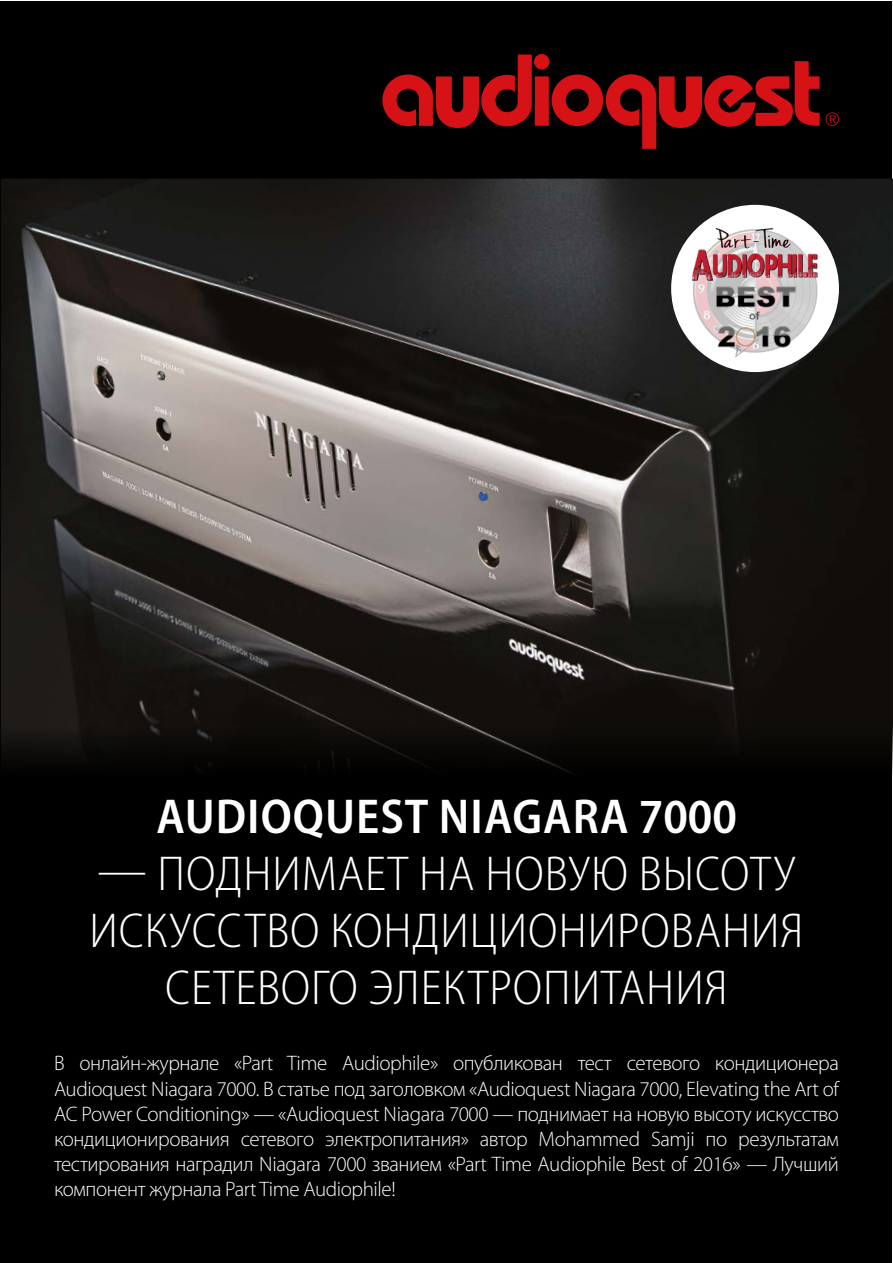
<style>
.page{position:relative;width:893px;height:1263px;background:#fff}
.page>*{position:absolute;margin:0;border:0;box-sizing:border-box;transform-origin:0 0}
.t1{font:300 semi-condensed 49.2px/57px "Myriad Pro";letter-spacing:.02em;color:#fff;text-align:center}
.t2{font:600 semi-condensed 49.2px "Myriad Pro";letter-spacing:.02em;color:#fff}
.t3{font:300 21px/25.2px "Myriad Pro";letter-spacing:-.02em;color:#fff;text-align:justify}
</style>
<div class="page">
<div style="left:1px;top:1px;width:891px;height:1261px;background:#000"></div>
<img style="left:1px;top:179px;width:892px;height:596px">
<div style="left:535px;top:76px;width:14px;height:50px;background:#d61217"></div>
<div style="left:534px;top:54px;width:15px;height:15px;background:#d61217;border-radius:50%"></div>
<svg style="left:382px;top:55px;width:150px;height:73px"></svg>
<svg style="left:552px;top:61px;width:287px;height:88px"></svg>
<div style="left:671px;top:205px;width:168px;height:167px;background:#fff;border-radius:50%"></div>
<img style="left:692px;top:220px;width:127px;height:137px">
<h1 class="t2" style="left:157px;top:785px;width:582px">AUDIOQUEST NIAGARA 7000</h1>
<h1 class="t1" style="left:89px;top:844px;width:716px">— ПОДНИМАЕТ НА НОВУЮ ВЫСОТУ<br>ИСКУССТВО КОНДИЦИОНИРОВАНИЯ<br>СЕТЕВОГО ЭЛЕКТРОПИТАНИЯ</h1>
<p class="t3" style="left:54px;top:1050px;width:786px">В онлайн-журнале «Part Time Audiophile» опубликован тест сетевого кондиционера Audioquest Niagara 7000. В статье под заголовком «Audioquest Niagara 7000, Elevating the Art of AC Power Conditioning» — «Audioquest Niagara 7000 — поднимает на новую высоту искусство кондиционирования сетевого электропитания» автор Mohammed Samji по результатам тестирования наградил Niagara 7000 званием «Part Time Audiophile Best of 2016» — Лучший компонент журнала Part Time Audiophile!</p>
</div>
